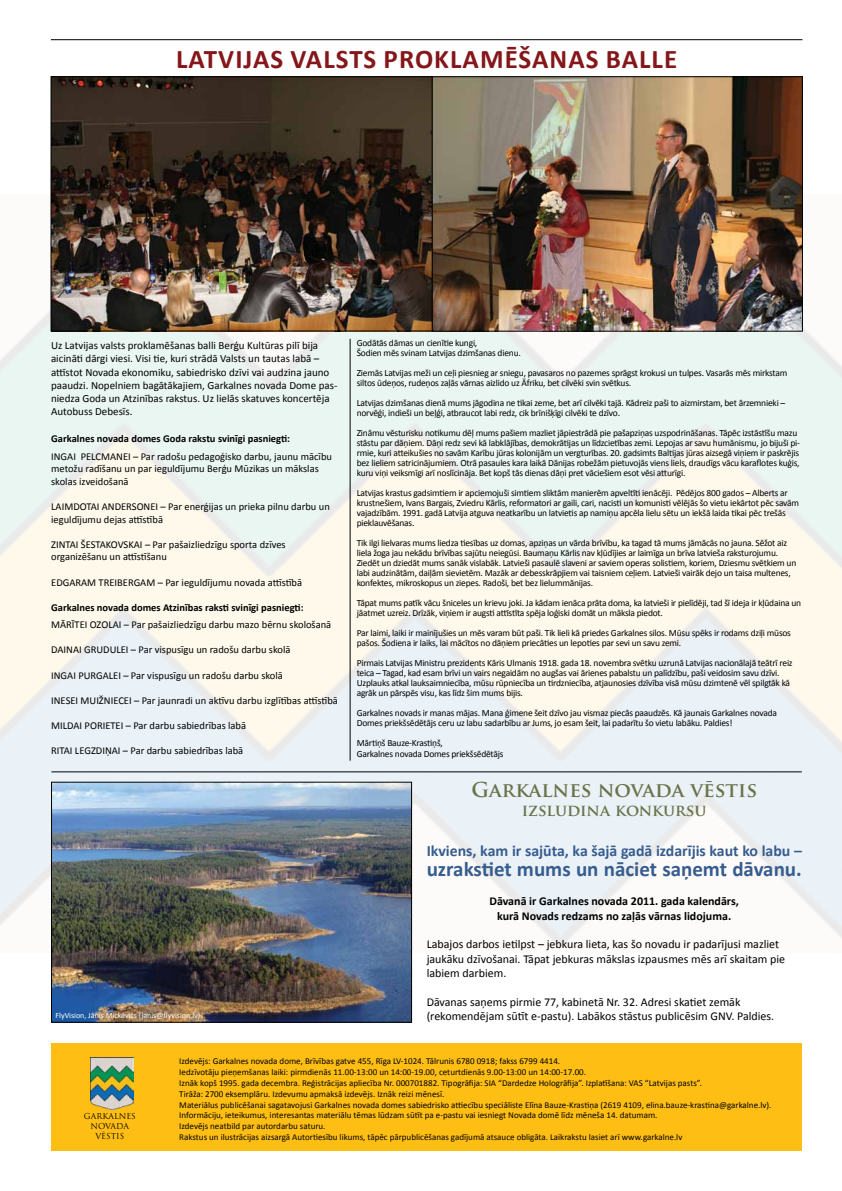
<style>
.page{position:relative;width:842px;height:1191px;background:#fff}
.page>*{position:absolute;margin:0;border:0;box-sizing:border-box;transform-origin:0 0}
.t1{font:700 27px "Calibri";color:#851619}
.t2{font:700 21px "Calibri";color:#375c8e}
.t3{font:700 20px "Trajan Pro";color:#6a724a}
.t4{font:700 16px "Trajan Pro";color:#6a724a}
.t5{font:700 15.8px "Calibri";color:#375c8e}
.t6{font:12px/14.4px "Calibri";color:#000}
.t7{font:700 12px/14.4px "Calibri";color:#000;text-align:center}
.t8{font:11px/13.2px "Calibri";color:#000}
.t9{font:10.5px/12.6px "Calibri";color:#000}
.t10{font:700 10.5px "Calibri";color:#000}
.t11{font:9.5px/10px "Calibri";letter-spacing:-.025em;color:#000}
.t12{font:9px/10.8px "Calibri";color:#000}
.t13{font:8px "Calibri";color:#fff}
.t14{font:8px/9.6px "Trajan Pro";color:#000;text-align:center}
</style>
<div class="page">
<div style="left:52px;top:1043px;width:750px;height:107px;background:#febe14"></div>
<img style="left:0;top:195px;width:842px;height:758px">
<img style="left:90px;top:1057px;width:44px;height:52px">
<hr style="left:51px;top:39px;width:751px;height:1px;background:#000">
<img style="left:53px;top:784px;width:357px;height:236px">
<div style="left:51px;top:782px;width:361px;height:240px;border:1px solid #000"></div>
<hr style="left:51px;top:771px;width:751px;height:1px;background:#000">
<hr style="left:350px;top:339px;width:1px;height:421px;background:#000">
<img style="left:53px;top:78px;width:748px;height:251px">
<div style="left:51px;top:76px;width:382px;height:255px;border:1px solid #000"></div>
<div style="left:432px;top:76px;width:371px;height:255px;border:1px solid #000"></div>
<h1 class="t1" style="left:176px;top:42px;width:27px">Latvijas</h1>
<h1 class="t1" style="left:290px;top:42px;width:16px">valsts</h1>
<h1 class="t1" style="left:384px;top:42px;width:18px">proklamēšanas</h1>
<h1 class="t1" style="left:606px;top:42px;width:15px">balle</h1>
<p class="t8" style="left:51px;top:338px;width:288px">Uz Latvijas valsts proklamēšanas balli Berģu Kultūras pilī bija aicināti dārgi viesi. Visi tie, kuri strādā Valsts un tautas labā – attīstot Novada ekonomiku, sabiedrisko dzīvi vai audzina jauno paaudzi. Nopelniem bagātākajiem, Garkalnes novada Dome pas&shy;niedza Goda un Atzinības rakstus. Uz lielās skatuves koncertēja Autobuss Debesīs.</p>
<p class="t10" style="left:51px;top:432px;width:240px">Garkalnes novada domes Goda rakstu svinīgi pasniegti:</p>
<p class="t9" style="left:51px;top:449px;width:282px">INGAI PELCMANEI – Par radošu pedagoģisko darbu, jaunu mācību metožu radīšanu un par ieguldījumu Berģu Mūzikas un mākslas skolas izveidošanā</p>
<p class="t9" style="left:51px;top:500px;width:280px">LAIMDOTAI ANDERSONEI – Par enerģijas un prieka pilnu darbu un ieguldījumu dejas attīstībā</p>
<p class="t9" style="left:51px;top:537px;width:236px">ZINTAI ŠESTAKOVSKAI – Par pašaizliedzīgu sporta dzīves organizēšanu un attīstīšanu</p>
<p class="t9" style="left:51px;top:575px;width:252px">EDGARAM TREIBERGAM – Par ieguldījumu novada attīstībā</p>
<p class="t10" style="left:51px;top:601px;width:254px">Garkalnes novada domes Atzinības raksti svinīgi pasniegti:</p>
<p class="t9" style="left:51px;top:618px;width:282px">MĀRĪTEI OZOLAI – Par pašaizliedzīgu darbu mazo bērnu skološanā</p>
<p class="t9" style="left:51px;top:643px;width:241px">DAINAI GRUDULEI – Par vispusīgu un radošu darbu skolā</p>
<p class="t9" style="left:51px;top:668px;width:233px">INGAI PURGALEI – Par vispusīgu un radošu darbu skolā</p>
<p class="t9" style="left:51px;top:693px;width:288px">INESEI MUIŽNIECEI – Par jaunradi un aktīvu darbu izglītības attīstībā</p>
<p class="t9" style="left:51px;top:719px;width:196px">MILDAI PORIETEI – Par darbu sabiedrības labā</p>
<p class="t9" style="left:51px;top:744px;width:194px">RITAI LEGZDIŅAI – Par darbu sabiedrības labā</p>
<p class="t13" style="left:56px;top:1010px;width:146px">FlyVision, Jānis Mickēvičs (janis@flyvision.lv)</p>
<p class="t11" style="left:357px;top:337px;width:166px">Godātās dāmas un cienītie kungi,<br>Šodien mēs svinam Latvijas dzimšanas dienu.</p>
<p class="t11" style="left:357px;top:367px;width:432px">Ziemās Latvijas meži un ceļi piesnieg ar sniegu, pavasaros no pazemes sprāgst krokusi un tulpes. Vasarās mēs mirkstam siltos ūdeņos, rudeņos zaļās vārnas aizlido uz Āfriku, bet cilvēki svin svētkus.</p>
<p class="t11" style="left:357px;top:397px;width:430px">Latvijas dzimšanas dienā mums jāgodina ne tikai zeme, bet arī cilvēki tajā. Kādreiz paši to aizmirstam, bet ārzemnieki – norvēģi, indieši un beļģi, atbraucot labi redz, cik brīnišķīgi cilvēki te dzīvo.</p>
<p class="t11" style="left:357px;top:427px;width:445px">Zināmu vēsturisku notikumu dēļ mums pašiem mazliet jāpiestrādā pie pašapziņas uzspodrināšanas. Tāpēc izstāstīšu mazu stāstu par dāņiem. Dāņi redz sevi kā labklājības, demokrātijas un līdzcietības zemi. Lepojas ar savu humānismu, jo bijuši pi&shy;rmie, kuri atteikušies no savām Karību jūras kolonijām un vergturības. 20. gadsimts Baltijas jūras aizsegā viņiem ir paskrējis bez lieliem satricinājumiem. Otrā pasaules kara laikā Dānijas robežām pietuvojās viens liels, draudīgs vācu karaflotes kuģis, kuru viņi veiksmīgi arī noslīcināja. Bet kopš tās dienas dāņi pret vāciešiem esot vēsi atturīgi.</p>
<p class="t11" style="left:357px;top:487px;width:444px">Latvijas krastus gadsimtiem ir apciemojuši simtiem sliktām manierēm apveltīti ienācēji. Pēdējos 800 gados – Alberts ar krustnešiem, Ivans Bargais, Zviedru Kārlis, reformatori ar gaili, cari, nacisti un komunisti vēlējās šo vietu iekārtot pēc savām vajadzībām. 1991. gadā Latvija atguva neatkarību un latvietis ap namiņu apcēla lielu sētu un iekšā laida tikai pēc trešās pieklauvēšanas.</p>
<p class="t11" style="left:357px;top:537px;width:441px">Tik ilgi lielvaras mums liedza tiesības uz domas, apziņas un vārda brīvību, ka tagad tā mums jāmācās no jauna. Sēžot aiz liela žoga jau nekādu brīvības sajūtu neiegūsi. Baumaņu Kārlis nav kļūdījies ar laimīga un brīva latvieša raksturojumu.<br>Ziedēt un dziedāt mums sanāk vislabāk. Latvieši pasaulē slaveni ar saviem operas solistiem, koriem, Dziesmu svētkiem un labi audzinātām, daiļām sievietēm. Mazāk ar debesskrāpjiem vai taisniem ceļiem. Latvieši vairāk dejo un taisa multenes, konfektes, mikroskopus un ziepes. Radoši, bet bez lielummānijas.</p>
<p class="t11" style="left:357px;top:597px;width:446px">Tāpat mums patīk vācu šniceles un krievu joki. Ja kādam ienāca prāta doma, ka latvieši ir pielīdēji, tad šī ideja ir kļūdaina un jāatmet uzreiz. Drīzāk, viņiem ir augsti attīstīta spēja loģiski domāt un māksla piedot.</p>
<p class="t11" style="left:357px;top:627px;width:436px">Par laimi, laiki ir mainījušies un mēs varam būt paši. Tik lieli kā priedes Garkalnes silos. Mūsu spēks ir rodams dziļi mūsos pašos. Šodiena ir laiks, lai mācītos no dāņiem priecāties un lepoties par sevi un savu zemi.</p>
<p class="t11" style="left:357px;top:657px;width:437px">Pirmais Latvijas Ministru prezidents Kāris Ulmanis 1918. gada 18. novembra svētku uzrunā Latvijas nacionālajā teātrī reiz teica – Tagad, kad esam brīvi un vairs negaidām no augšas vai ārienes pabalstu un palīdzību, paši veidosim savu dzīvi.<br>Uzplauks atkal lauksaimniecība, mūsu rūpniecība un tirdzniecība, atjaunosies dzīvība visā mūsu dzimtenē vēl spilgtāk kā agrāk un pārspēs visu, kas līdz šim mums bijis.</p>
<p class="t11" style="left:357px;top:707px;width:422px">Garkalnes novads ir manas mājas. Mana ģimene šeit dzīvo jau vismaz piecās paaudzēs. Kā jaunais Garkalnes novada<br>Domes priekšsēdētājs ceru uz labu sadarbību ar Jums, jo esam šeit, lai padarītu šo vietu labāku. Paldies!</p>
<p class="t11" style="left:357px;top:737px;width:148px;line-height:11px">Mārtiņš Bauze-Krastiņš,<br>Garkalnes novada Domes priekšsēdētājs</p>
<h3 class="t3" style="left:471px;top:777px;width:287px">GARKALNES NOVADA VĒSTIS</h3>
<h3 class="t4" style="left:522px;top:800px;width:186px">IZSLUDINA KONKURSU</h3>
<h3 class="t5" style="left:427px;top:841px;width:377px">Ikviens, kam ir sajūta, ka šajā gadā izdarījis kaut ko labu –</h3>
<h2 class="t2" style="left:427px;top:856px;width:377px">uzrakstiet mums un nāciet saņemt dāvanu.</h2>
<p class="t7" style="left:489px;top:893px;width:251px">Dāvanā ir Garkalnes novada 2011. gada kalendārs, kurā Novads redzams no zaļās vārnas lidojuma.</p>
<p class="t6" style="left:427px;top:936px;width:360px">Labajos darbos ietilpst – jebkura lieta, kas šo novadu ir padarījusi mazliet jaukāku dzīvošanai. Tāpat jebkuras mākslas izpausmes mēs arī skaitam pie labiem darbiem.</p>
<p class="t6" style="left:427px;top:994px;width:349px">Dāvanas saņems pirmie 77, kabinetā Nr. 32. Adresi skatiet zemāk (rekomendējam sūtīt e-pastu). Labākos stāstus publicēsim GNV. Paldies.</p>
<p class="t14" style="left:84px;top:1111px;width:53px">GARKALNES<br>NOVADA<br>VĒSTIS</p>
<p class="t12" style="left:179px;top:1055px;width:594px">Izdevējs: Garkalnes novada dome, Brīvības gatve 455, Rīga LV-1024. Tālrunis 6780 0918; fakss 6799 4414.<br>Iedzīvotāju pieņemšanas laiki: pirmdienās 11.00-13:00 un 14:00-19.00, ceturtdienās 9.00-13:00 un 14:00-17.00.<br>Iznāk kopš 1995. gada decembra. Reģistrācijas apliecība Nr. 000701882. Tipogrāfija: SIA “Dardedze Hologrāfija”. Izplatīšana: VAS “Latvijas pasts”.<br>Tirāža: 2700 eksemplāru. Izdevumu apmaksā izdevējs. Iznāk reizi mēnesī.<br>Materiālus publicēšanai sagatavojusi Garkalnes novada domes sabiedrisko attiecību speciāliste Elīna Bauze-Krastiņa (2619 4109, elina.bauze-krastina@garkalne.lv).<br>Informāciju, ieteikumus, interesantas materiālu tēmas lūdzam sūtīt pa e-pastu vai iesniegt Novada domē līdz mēneša 14. datumam.<br>Izdevējs neatbild par autordarbu saturu.<br>Rakstus un ilustrācijas aizsargā Autortiesību likums, tāpēc pārpublicēšanas gadījumā atsauce obligāta. Laikrakstu lasiet arī www.garkalne.lv</p>
</div>
